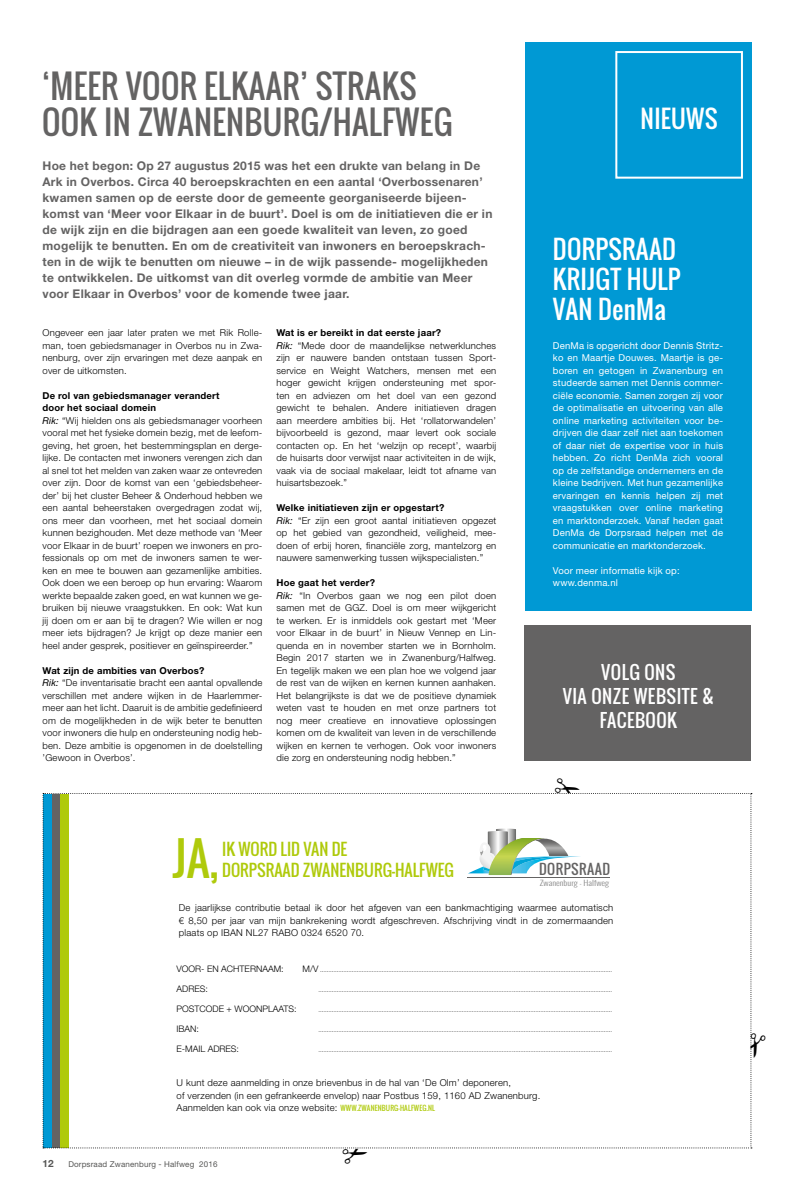
<style>
.page{position:relative;width:794px;height:1191px;background:#fff}
.page>*{position:absolute;margin:0;border:0;box-sizing:border-box;transform-origin:0 0}
.t1{font:44.7px "Oswald";color:#afca0b}
.t2{font:32px/36px "Oswald";letter-spacing:.01em;color:#646363}
.t3{font:25px/30px "Oswald";letter-spacing:.01em;color:#fff}
.t4{font:24px "Oswald";letter-spacing:.01em;color:#fff}
.t5{font:18px/24px "Oswald";letter-spacing:.025em;color:#fff;text-align:center}
.t6{font:16px "Oswald";color:#afca0b}
.t7{font:13.9px "Oswald";letter-spacing:.03em;color:#646363}
.t8{font:700 12px/16px "Helvetica Neue LT Std";letter-spacing:.02em;color:#646363}
.t9{font:700 10px "Helvetica Neue LT Std";color:#575756}
.t10{font:300 9.5px/12.5px "Helvetica Neue LT Std";letter-spacing:.02em;color:#000}
.t11{font:9.5px/12.5px "Helvetica Neue LT Std";letter-spacing:.02em;color:#fff;text-align:justify}
.t12{font:300 9px "Helvetica Neue LT Std";color:#000}
.t13{font:8px "Helvetica Neue LT Std";letter-spacing:.02em;color:#575756}
.t14{font:300 7.4px "Oswald";color:#878787;scale:1.22 1}
.t15{font:300 6px "Helvetica Neue LT Std";color:#000}
.s1{font-weight:700}
.s2{font-weight:400;font-style:italic}
.s3{font-size:9px}
.s4{font-family:"Oswald";font-weight:400;font-size:7px;color:#afca0b}
</style>
<div class="page">
<div style="left:524px;top:43px;width:227px;height:568px;background:#0099d4"></div>
<div style="left:615px;top:51px;width:128px;height:128px;border:2px solid #fff"></div>
<div style="left:524px;top:625px;width:227px;height:136px;background:#646363"></div>
<svg style="left:43px;top:793px;width:710px;height:356px"></svg>
<h2 class="t2" style="left:42px;top:68px;width:412px">‘MEER VOOR ELKAAR’ STRAKS<br>OOK IN ZWANENBURG/HALFWEG</h2>
<p class="t8" style="left:43px;top:157px;width:451px">Hoe het begon: Op 27 augustus 2015 was het een drukte van belang in De Ark in Overbos. Circa 40 beroepskrachten en een aantal ‘Overbossenaren’ kwamen samen op de eerste door de gemeente georganiseerde bijeen&shy;komst van ‘Meer voor Elkaar in de buurt’. Doel is om de initiatieven die er in de wijk zijn en die bijdragen aan een goede kwaliteit van leven, zo goed mogelijk te benutten. En om de creativiteit van inwoners en beroepskrach&shy;ten in de wijk te benutten om nieuwe – in de wijk passende- mogelijkheden te ontwikkelen. De uitkomst van dit overleg vormde de ambitie van Meer voor Elkaar in Overbos’ voor de komende twee jaar.</p>
<p class="t10" style="left:43px;top:326px;width:221px;text-align:justify">Ongeveer een jaar later praten we met Rik Rolle&shy;man, toen gebiedsmanager in Overbos nu in Zwa&shy;nenburg, over zijn ervaringen met deze aanpak en over de uitkomsten.</p>
<p class="t10" style="left:43px;top:389px;width:221px"><span class="s1">De rol van gebiedsmanager verandert<br>door het sociaal domein<br></span><span class="s2">Rik:</span> “Wij hielden ons als gebiedsmanager voorheen vooral met het fysieke domein bezig, met de leefom&shy;geving, het groen, het bestemmingsplan en derge&shy;lijke. De contacten met inwoners verengen zich dan al snel tot het melden van zaken waar ze ontevreden over zijn. Door de komst van een ‘gebiedsbeheer&shy;der’ bij het cluster Beheer &amp; Onderhoud hebben we een aantal beheerstaken overgedragen zodat wij, ons meer dan voorheen, met het sociaal domein kunnen bezighouden. Met deze methode van ‘Meer voor Elkaar in de buurt’ roepen we inwoners en pro&shy;fessionals op om met de inwoners samen te wer&shy;ken en mee te bouwen aan gezamenlijke ambities.<br>Ook doen we een beroep op hun ervaring: Waarom werkte bepaalde zaken goed, en wat kunnen we ge&shy;bruiken bij nieuwe vraagstukken. En ook: Wat kun jij doen om er aan bij te dragen? Wie willen er nog meer iets bijdragen? Je krijgt op deze manier een heel ander gesprek, positiever en geïnspireerder.”</p>
<p class="t10" style="left:43px;top:664px;width:221px"><span class="s1">Wat zijn de ambities van Overbos?<br></span><span class="s2">Rik:</span> “De inventarisatie bracht een aantal opvallende verschillen met andere wijken in de Haarlemmer&shy;meer aan het licht. Daaruit is de ambitie gedefinieerd om de mogelijkheden in de wijk beter te benutten voor inwoners die hulp en ondersteuning nodig heb&shy;ben. Deze ambitie is opgenomen in de doelstelling ’Gewoon in Overbos’.</p>
<p class="t10" style="left:276px;top:326px;width:221px"><span class="s1">Wat is er bereikt in dat eerste jaar?<br></span><span class="s2">Rik:</span> “Mede door de maandelijkse netwerklunches zijn er nauwere banden ontstaan tussen Sport&shy;service en Weight Watchers, mensen met een hoger gewicht krijgen ondersteuning met spor&shy;ten en adviezen om het doel van een gezond gewicht te behalen. Andere initiatieven dragen aan meerdere ambities bij. Het ‘rollatorwandelen’ bijvoorbeeld is gezond, maar levert ook sociale contacten op. En het ‘welzijn op recept’, waarbij de huisarts door verwijst naar activiteiten in de wijk, vaak via de sociaal makelaar, leidt tot afname van huisartsbezoek.”</p>
<p class="t10" style="left:276px;top:501px;width:221px"><span class="s1">Welke initiatieven zijn er opgestart?<br></span><span class="s2">Rik:</span> “Er zijn een groot aantal initiatieven opgezet op het gebied van gezondheid, veiligheid, mee&shy;doen of erbij horen, financiële zorg, mantelzorg en nauwere samenwerking tussen wijkspecialisten.”</p>
<p class="t10" style="left:276px;top:576px;width:221px"><span class="s1">Hoe gaat het verder?<br></span><span class="s2">Rik:</span> “In Overbos gaan we nog een pilot doen samen met de GGZ. Doel is om meer wijkgericht te werken. Er is inmiddels ook gestart met ‘Meer voor Elkaar in de buurt’ in Nieuw Vennep en Lin&shy;quenda en in november starten we in Bornholm.<br>Begin 2017 starten we in Zwanenburg/Halfweg.<br>En tegelijk maken we een plan hoe we volgend jaar de rest van de wijken en kernen kunnen aanhaken.<br>Het belangrijkste is dat we de positieve dynamiek weten vast te houden en met onze partners tot nog meer creatieve en innovatieve oplossingen komen om de kwaliteit van leven in de verschillende wijken en kernen te verhogen. Ook voor inwoners die zorg en ondersteuning nodig hebben.”</p>
<h1 class="t1" style="left:173px;top:824px;width:47px">JA,</h1>
<h3 class="t6" style="left:222px;top:837px;width:126px">IK WORD LID VAN DE</h3>
<h3 class="t6" style="left:222px;top:858px;width:233px">DORPSRAAD ZWANENBURG-HALFWEG</h3>
<h3 class="t4" style="left:640px;top:101px;width:78px">NIEUWS</h3>
<h3 class="t3" style="left:553px;top:234px;width:129px">DORPSRAAD<br>KRIJGT HULP<br>VAN DenMa</h3>
<p class="t11" style="left:553px;top:339px;width:172px">DenMa is opgericht door Dennis Stritz&shy;ko en Maartje Douwes. Maartje is ge&shy;boren en getogen in Zwanenburg en studeerde samen met Dennis commer&shy;ciële economie. Samen zorgen zij voor de optimalisatie en uitvoering van alle online marketing activiteiten voor be&shy;drijven die daar zelf niet aan toekomen of daar niet de expertise voor in huis hebben. Zo richt DenMa zich vooral op de zelfstandige ondernemers en de kleine bedrijven. Met hun gezamenlijke ervaringen en kennis helpen zij met vraagstukken over online marketing en marktonderzoek. Vanaf heden gaat DenMa de Dorpsraad helpen met de communicatie en marktonderzoek.</p>
<p class="t11" style="left:553px;top:564px;width:128px">Voor meer informatie kijk op: www.denma.nl</p>
<h3 class="t5" style="left:563px;top:660px;width:153px">VOLG ONS<br>VIA ONZE WEBSITE &amp;<br>FACEBOOK</h3>
<h3 class="t7" style="left:539px;top:858px;width:72px">DORPSRAAD</h3>
<p class="t14" style="left:540px;top:877px;width:58px">Zwanenburg - Halfweg</p>
<p class="t10" style="left:179px;top:901px;width:436px;text-align:justify">De jaarlijkse contributie betaal ik door het afgeven van een bankmachtiging waarmee automatisch € 8,50 per jaar van mijn bankrekening wordt afgeschreven. Afschrijving vindt in de zomermaanden plaats op IBAN NL27 RABO 0324 6520 70.</p>
<p class="t12" style="left:177px;top:963px;width:109px">VOOR- EN ACHTERNAAM:</p>
<p class="t15" style="left:302px;top:965px;width:311px"><span class="s3">M/V</span> ...............................................................................................................................................................................</p>
<p class="t12" style="left:177px;top:983px;width:33px">ADRES:</p>
<p class="t15" style="left:318px;top:985px;width:295px">................................................................................................................................................................................</p>
<p class="t12" style="left:177px;top:1003px;width:122px">POSTCODE + WOONPLAATS:</p>
<p class="t15" style="left:318px;top:1005px;width:295px">................................................................................................................................................................................</p>
<p class="t12" style="left:177px;top:1023px;width:24px">IBAN:</p>
<p class="t15" style="left:318px;top:1025px;width:295px">................................................................................................................................................................................</p>
<p class="t12" style="left:177px;top:1043px;width:64px">E-MAIL ADRES:</p>
<p class="t15" style="left:318px;top:1045px;width:295px">................................................................................................................................................................................</p>
<p class="t10" style="left:177px;top:1076px;width:365px">U kunt deze aanmelding in onze brievenbus in de hal van ‘De Olm’ deponeren,<br>of verzenden (in een gefrankeerde envelop) naar Postbus 159, 1160 AD Zwanenburg.<br>Aanmelden kan ook via onze website: <span class="s4">WWW.ZWANENBURG-HALFWEG.NL</span></p>
<p class="t9" style="left:43px;top:1157px;width:13px">12</p>
<p class="t13" style="left:68px;top:1159px;width:151px">Dorpsraad Zwanenburg - Halfweg 2016</p>
</div>
